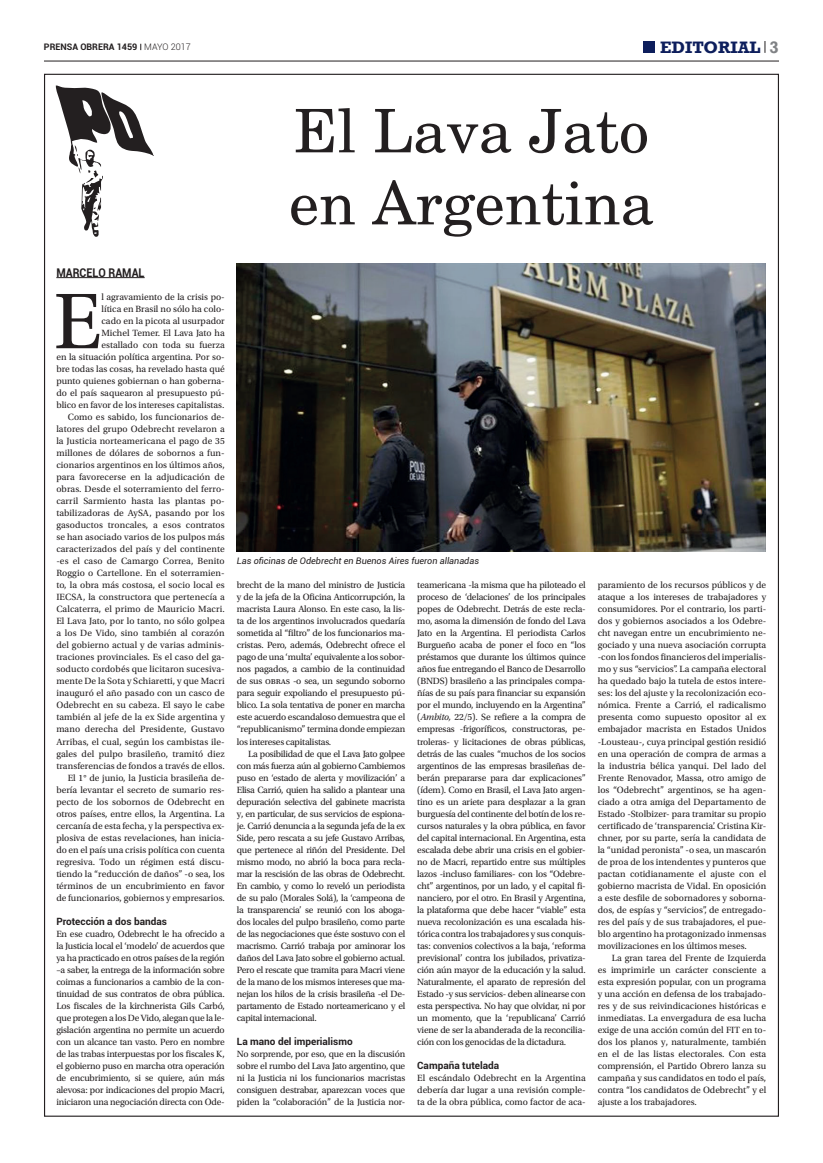
<style>
.page{position:relative;width:823px;height:1163px;background:#fff}
.page>*{position:absolute;margin:0;border:0;box-sizing:border-box;transform-origin:0 0}
.TEXTO_NOTAS{font:83px "Utopia Std";color:#231f20}
.TITULO_EDITORIAL{font:60px "New Century Schoolbook";color:#231f20}
.t1{font:700 17px "Rockwell";color:#0d1e5c}
.firma_arriba{font:700 12px "Roboto";color:#231f20;scale:.9 1}
.SUBTITULOS_NOTAS{font:700 10px "Roboto";color:#231f20}
.TEXTO_NOTAS-2{font:9.5px/12px "Utopia Std";color:#231f20;text-align:justify}
.EPIGRAFE{font:italic 9px "Roboto";color:#231f20}
.t2{font:700 9px "Roboto";color:#231f20}
.s1{font-weight:300}
.s2{color:#808285}
.s3{font-style:italic}
</style>
<div class="page">
<svg style="left:764px;top:41px;width:1px;height:12px"></svg>
<hr style="left:44px;top:61px;width:734px;height:1px;background:#231f20">
<div style="left:643px;top:41px;width:12px;height:12px;background:#0d1e5c"></div>
<hr style="left:56px;top:277px;width:89px;height:1px;background:#231f20">
<img style="left:236px;top:263px;width:529px;height:288px">
<img style="left:56px;top:85px;width:98px;height:146px">
<p class="t2" style="left:44px;top:41px;width:148px">PRENSA OBRERA 1459 <span class="s1">MAYO 2017</span></p>
<h3 class="t1" style="left:659px;top:37px;width:120px">EDITORIAL <span class="s2">3</span></h3>
<p class="TITULO_EDITORIAL" style="left:294px;top:93px;width:356px">El Lava Jato</p>
<p class="TITULO_EDITORIAL" style="left:289px;top:165px;width:366px">en Argentina</p>
<p class="firma_arriba" style="left:56px;top:264px;width:100px">MARCELO RAMAL</p>
<p class="TEXTO_NOTAS" style="left:54px;top:276px;width:49px">E</p>
<p class="TEXTO_NOTAS-2" style="left:56px;top:291px;width:170px;text-align:right">l agravamiento de la crisis po-<br>lítica en Brasil no sólo ha colo-<br>cado en la picota al usurpador<br>Michel Temer. El Lava Jato ha<br>estallado con toda su fuerza<br>en la situación política argentina. Por so&shy;bre todas las cosas, ha revelado hasta qué punto quienes gobiernan o han goberna&shy;do el país saquearon al presupuesto pú&shy;blico en favor de los intereses capitalistas.</p>
<p class="TEXTO_NOTAS-2" style="left:56px;top:411px;width:170px;text-indent:11px">Como es sabido, los funcionarios de&shy;latores del grupo Odebrecht revelaron a la Justicia norteamericana el pago de 35 millones de dólares de sobornos a fun&shy;cionarios argentinos en los últimos años, para favorecerse en la adjudicación de obras. Desde el soterramiento del ferro&shy;carril Sarmiento hasta las plantas po&shy;tabilizadoras de AySA, pasando por los gasoductos troncales, a esos contratos se han asociado varios de los pulpos más caracterizados del país y del continente -es el caso de Camargo Correa, Benito Roggio o Cartellone. En el soterramien&shy;to, la obra más costosa, el socio local es IECSA, la constructora que pertenecía a Calcaterra, el primo de Mauricio Macri.<br>El Lava Jato, por lo tanto, no sólo golpea a los De Vido, sino también al corazón del gobierno actual y de varias adminis&shy;traciones provinciales. Es el caso del ga&shy;soducto cordobés que licitaron sucesiva&shy;mente De la Sota y Schiaretti, y que Macri inauguró el año pasado con un casco de Odebrecht en su cabeza. El sayo le cabe también al jefe de la ex Side argentina y mano derecha del Presidente, Gustavo Arribas, el cual, según los cambistas ile&shy;gales del pulpo brasileño, tramitó diez transferencias de fondos a través de ellos.</p>
<p class="TEXTO_NOTAS-2" style="left:56px;top:771px;width:170px;text-indent:11px">El 1° de junio, la Justicia brasileña de&shy;bería levantar el secreto de sumario res&shy;pecto de los sobornos de Odebrecht en otros países, entre ellos, la Argentina. La cercanía de esta fecha, y la perspectiva ex&shy;plosiva de estas revelaciones, han inicia&shy;do en el país una crisis política con cuenta regresiva. Todo un régimen está discu&shy;tiendo la “reducción de daños” -o sea, los términos de un encubrimiento en favor de funcionarios, gobiernos y empresarios.</p>
<p class="SUBTITULOS_NOTAS" style="left:56px;top:913px;width:112px">Protección a dos bandas</p>
<p class="TEXTO_NOTAS-2" style="left:56px;top:927px;width:170px">En ese cuadro, Odebrecht le ha ofrecido a la Justicia local el ‘modelo’ de acuerdos que ya ha practicado en otros países de la región –a saber, la entrega de la información sobre coimas a funcionarios a cambio de la con&shy;tinuidad de sus contratos de obra pública.<br>Los fiscales de la kirchnerista Gils Carbó, que protegen a los De Vido, alegan que la le&shy;gislación argentina no permite un acuerdo con un alcance tan vasto. Pero en nombre de las trabas interpuestas por los fiscales K, el gobierno puso en marcha otra operación de encubrimiento, si se quiere, aún más alevosa: por indicaciones del propio Macri, iniciaron una negociación directa con Ode-</p>
<p class="EPIGRAFE" style="left:237px;top:554px;width:244px">Las oficinas de Odebrecht en Buenos Aires fueron allanadas</p>
<p class="TEXTO_NOTAS-2" style="left:237px;top:579px;width:170px">brecht de la mano del ministro de Justicia y de la jefa de la Oficina Anticorrupción, la macrista Laura Alonso. En este caso, la lis&shy;ta de los argentinos involucrados quedaría sometida al “filtro” de los funcionarios ma&shy;cristas. Pero, además, Odebrecht ofrece el pago de una ‘multa’ equivalente a los sobor&shy;nos pagados, a cambio de la continuidad de sus obras -o sea, un segundo soborno para seguir expoliando el presupuesto pú&shy;blico. La sola tentativa de poner en marcha este acuerdo escandaloso demuestra que el “republicanismo” termina donde empiezan los intereses capitalistas.</p>
<p class="TEXTO_NOTAS-2" style="left:237px;top:747px;width:170px;text-indent:11px">La posibilidad de que el Lava Jato golpee con más fuerza aún al gobierno Cambiemos puso en ‘estado de alerta y movilización’ a Elisa Carrió, quien ha salido a plantear una depuración selectiva del gabinete macrista y, en particular, de sus servicios de espiona&shy;je. Carrió denuncia a la segunda jefa de la ex Side, pero rescata a su jefe Gustavo Arribas, que pertenece al riñón del Presidente. Del mismo modo, no abrió la boca para recla&shy;mar la rescisión de las obras de Odebrecht.<br>En cambio, y como lo reveló un periodista de su palo (Morales Solá), la ‘campeona de la transparencia’ se reunió con los aboga&shy;dos locales del pulpo brasileño, como parte de las negociaciones que éste sostuvo con el macrismo. Carrió trabaja por aminorar los daños del Lava Jato sobre el gobierno actual.<br>Pero el rescate que tramita para Macri viene de la mano de los mismos intereses que ma&shy;nejan los hilos de la crisis brasileña -el De&shy;partamento de Estado norteamericano y el capital internacional.</p>
<p class="SUBTITULOS_NOTAS" style="left:237px;top:1033px;width:117px">La mano del imperialismo</p>
<p class="TEXTO_NOTAS-2" style="left:237px;top:1047px;width:170px">No sorprende, por eso, que en la discusión sobre el rumbo del Lava Jato argentino, que ni la Justicia ni los funcionarios macristas consiguen destrabar, aparezcan voces que piden la “colaboración” de la Justicia nor-</p>
<p class="TEXTO_NOTAS-2" style="left:417px;top:579px;width:170px">teamericana -la misma que ha piloteado el proceso de ‘delaciones’ de los principales popes de Odebrecht. Detrás de este recla&shy;mo, asoma la dimensión de fondo del Lava Jato en la Argentina. El periodista Carlos Burgueño acaba de poner el foco en “los préstamos que durante los últimos quince años fue entregando el Banco de Desarrollo (BNDS) brasileño a las principales compa&shy;ñías de su país para financiar su expansión por el mundo, incluyendo en la Argentina” (<span class="s3">Ambito,</span> 22/5). Se refiere a la compra de empresas -frigoríficos, constructoras, pe&shy;troleras- y licitaciones de obras públicas, detrás de las cuales “muchos de los socios argentinos de las empresas brasileñas de&shy;berán prepararse para dar explicaciones” (ídem). Como en Brasil, el Lava Jato argen&shy;tino es un ariete para desplazar a la gran burguesía del continente del botín de los re&shy;cursos naturales y la obra pública, en favor del capital internacional. En Argentina, esta escalada debe abrir una crisis en el gobier&shy;no de Macri, repartido entre sus múltiples lazos -incluso familiares- con los “Odebre&shy;cht” argentinos, por un lado, y el capital fi&shy;nanciero, por el otro. En Brasil y Argentina, la plataforma que debe hacer “viable” esta nueva recolonización es una escalada his&shy;tórica contra los trabajadores y sus conquis&shy;tas: convenios colectivos a la baja, ‘reforma previsional’ contra los jubilados, privatiza&shy;ción aún mayor de la educación y la salud.<br>Naturalmente, el aparato de represión del Estado -y sus servicios- deben alinearse con esta perspectiva. No hay que olvidar, ni por un momento, que la ‘republicana’ Carrió viene de ser la abanderada de la reconcilia&shy;ción con los genocidas de la dictadura.</p>
<p class="SUBTITULOS_NOTAS" style="left:417px;top:1057px;width:83px">Campaña tutelada</p>
<p class="TEXTO_NOTAS-2" style="left:417px;top:1071px;width:170px">El escándalo Odebrecht en la Argentina debería dar lugar a una revisión comple&shy;ta de la obra pública, como factor de aca-</p>
<p class="TEXTO_NOTAS-2" style="left:597px;top:579px;width:170px">paramiento de los recursos públicos y de ataque a los intereses de trabajadores y consumidores. Por el contrario, los parti&shy;dos y gobiernos asociados a los Odebre&shy;cht navegan entre un encubrimiento ne&shy;gociado y una nueva asociación corrupta -con los fondos financieros del imperialis&shy;mo y sus “servicios”. La campaña electoral ha quedado bajo la tutela de estos intere&shy;ses: los del ajuste y la recolonización eco&shy;nómica. Frente a Carrió, el radicalismo presenta como supuesto opositor al ex embajador macrista en Estados Unidos -Lousteau-, cuya principal gestión residió en una operación de compra de armas a la industria bélica yanqui. Del lado del Frente Renovador, Massa, otro amigo de los “Odebrecht” argentinos, se ha agen&shy;ciado a otra amiga del Departamento de Estado -Stolbizer- para tramitar su propio certificado de ‘transparencia’. Cristina Kir&shy;chner, por su parte, sería la candidata de la “unidad peronista” -o sea, un mascarón de proa de los intendentes y punteros que pactan cotidianamente el ajuste con el gobierno macrista de Vidal. En oposición a este desfile de sobornadores y soborna&shy;dos, de espías y “servicios”, de entregado&shy;res del país y de sus trabajadores, el pue&shy;blo argentino ha protagonizado inmensas movilizaciones en los últimos meses.</p>
<p class="TEXTO_NOTAS-2" style="left:597px;top:951px;width:170px;text-indent:14px">La gran tarea del Frente de Izquierda es imprimirle un carácter consciente a esta expresión popular, con un programa y una acción en defensa de los trabajado&shy;res y de sus reivindicaciones históricas e inmediatas. La envergadura de esa lucha exige de una acción común del FIT en to&shy;dos los planos y, naturalmente, también en el de las listas electorales. Con esta comprensión, el Partido Obrero lanza su campaña y sus candidatos en todo el país, contra “los candidatos de Odebrecht” y el ajuste a los trabajadores.</p>
</div>
